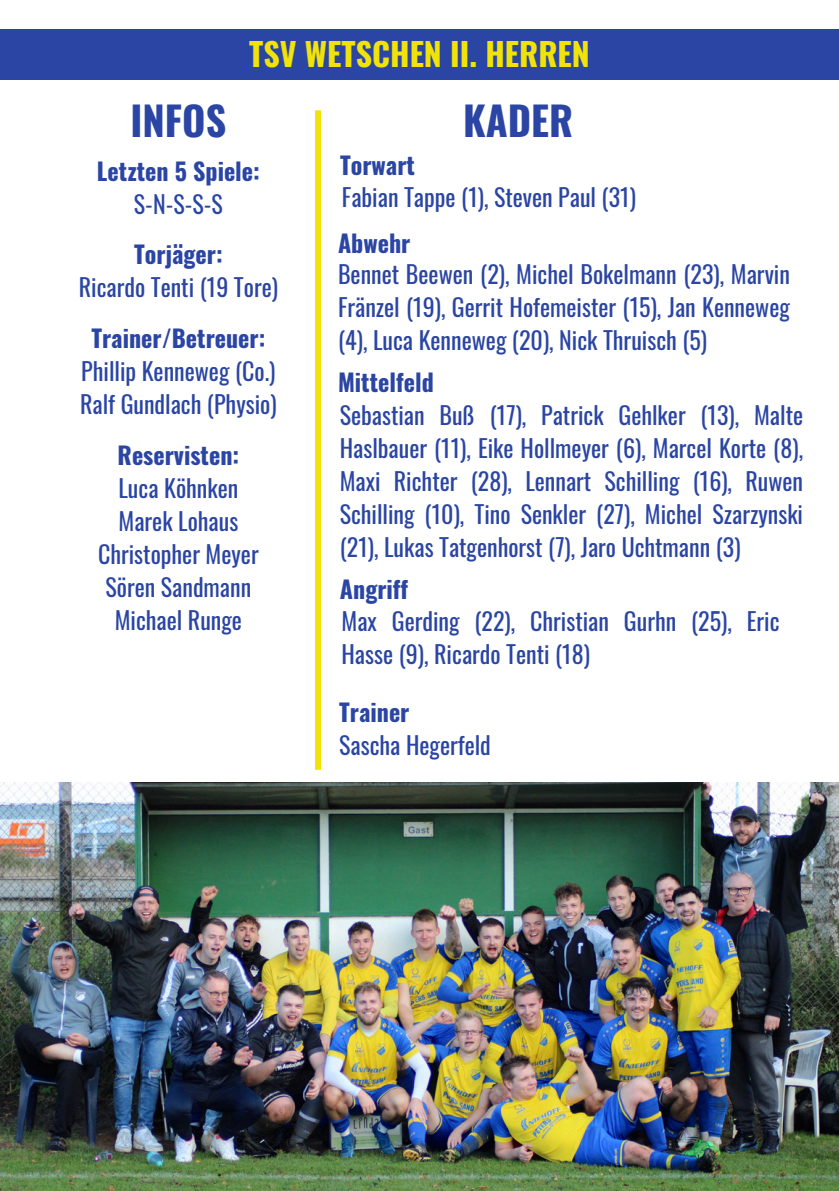
<style>
.page{position:relative;width:839px;height:1191px;background:#fff}
.page>*{position:absolute;margin:0;border:0;box-sizing:border-box;transform-origin:0 0}
.t1{font:700 40px "Oswald";color:#2a45a3}
.t2{font:700 32px "Oswald";color:#f1e30a}
.t3{font:24px/33px "Oswald";color:#2a45a3;text-align:justify}
.t4{font:700 24px "Oswald";color:#2a45a3}
</style>
<div class="page">
<div style="left:0;top:29px;width:838px;height:50px;background:#2a45a3"></div>
<img style="left:0;top:783px;width:838px;height:408px">
<div style="left:315px;top:110px;width:6px;height:660px;background:#f1e30a"></div>
<h2 class="t2" style="left:249px;top:29px;width:342px">TSV WETSCHEN II. HERREN</h2>
<h1 class="t1" style="left:130px;top:90px;width:97px">INFOS</h1>
<p class="t4" style="left:97px;top:152px;width:164px">Letzten 5 Spiele:</p>
<p class="t3" style="left:134px;top:186px;width:90px">S-N-S-S-S</p>
<p class="t4" style="left:134px;top:236px;width:90px">Torjäger:</p>
<p class="t3" style="left:79px;top:270px;width:201px">Ricardo Tenti (19 Tore)</p>
<h3 class="t4" style="left:91px;top:319px;width:175px">Trainer/Betreuer:</h3>
<p class="t3" style="left:81px;top:354px;width:196px">Phillip Kenneweg (Co.)</p>
<h3 class="t3" style="left:80px;top:387px;width:198px">Ralf Gundlach (Physio)</h3>
<p class="t4" style="left:118px;top:436px;width:123px">Reservisten:</p>
<h3 class="t3" style="left:118px;top:470px;width:121px">Luca Köhnken</h3>
<p class="t3" style="left:118px;top:503px;width:121px">Marek Lohaus</p>
<h3 class="t3" style="left:98px;top:536px;width:162px">Christopher Meyer</h3>
<p class="t3" style="left:105px;top:569px;width:147px">Sören Sandmann</p>
<h3 class="t3" style="left:115px;top:602px;width:129px">Michael Runge</h3>
<p class="t1" style="left:463px;top:90px;width:111px">KADER</p>
<p class="t4" style="left:340px;top:146px;width:76px">Torwart</p>
<p class="t3" style="left:342px;top:180px;width:295px">Fabian Tappe (1), Steven Paul (31)</p>
<p class="t4" style="left:338px;top:225px;width:74px">Abwehr</p>
<p class="t3" style="left:338px;top:257px;width:453px">Bennet Beewen (2), Michel Bokelmann (23), Marvin Fränzel (19), Gerrit Hofemeister (15), Jan Kenneweg (4), Luca Kenneweg (20), Nick Thruisch (5)</p>
<p class="t4" style="left:338px;top:364px;width:97px">Mittelfeld</p>
<p class="t3" style="left:340px;top:398px;width:465px">Sebastian Buß (17), Patrick Gehlker (13), Malte Haslbauer (11), Eike Hollmeyer (6), Marcel Korte (8), Maxi Richter (28), Lennart Schilling (16), Ruwen Schilling (10), Tino Senkler (27), Michel Szarzynski (21), Lukas Tatgenhorst (7), Jaro Uchtmann (3)</p>
<p class="t4" style="left:340px;top:570px;width:70px">Angriff</p>
<h1 class="t3" style="left:341px;top:604px;width:439px">Max Gerding (22), Christian Gurhn (25), Eric<br>Hasse (9), Ricardo Tenti (18)</h1>
<p class="t4" style="left:339px;top:693px;width:72px">Trainer</p>
<p class="t3" style="left:339px;top:728px;width:153px">Sascha Hegerfeld</p>
</div>
